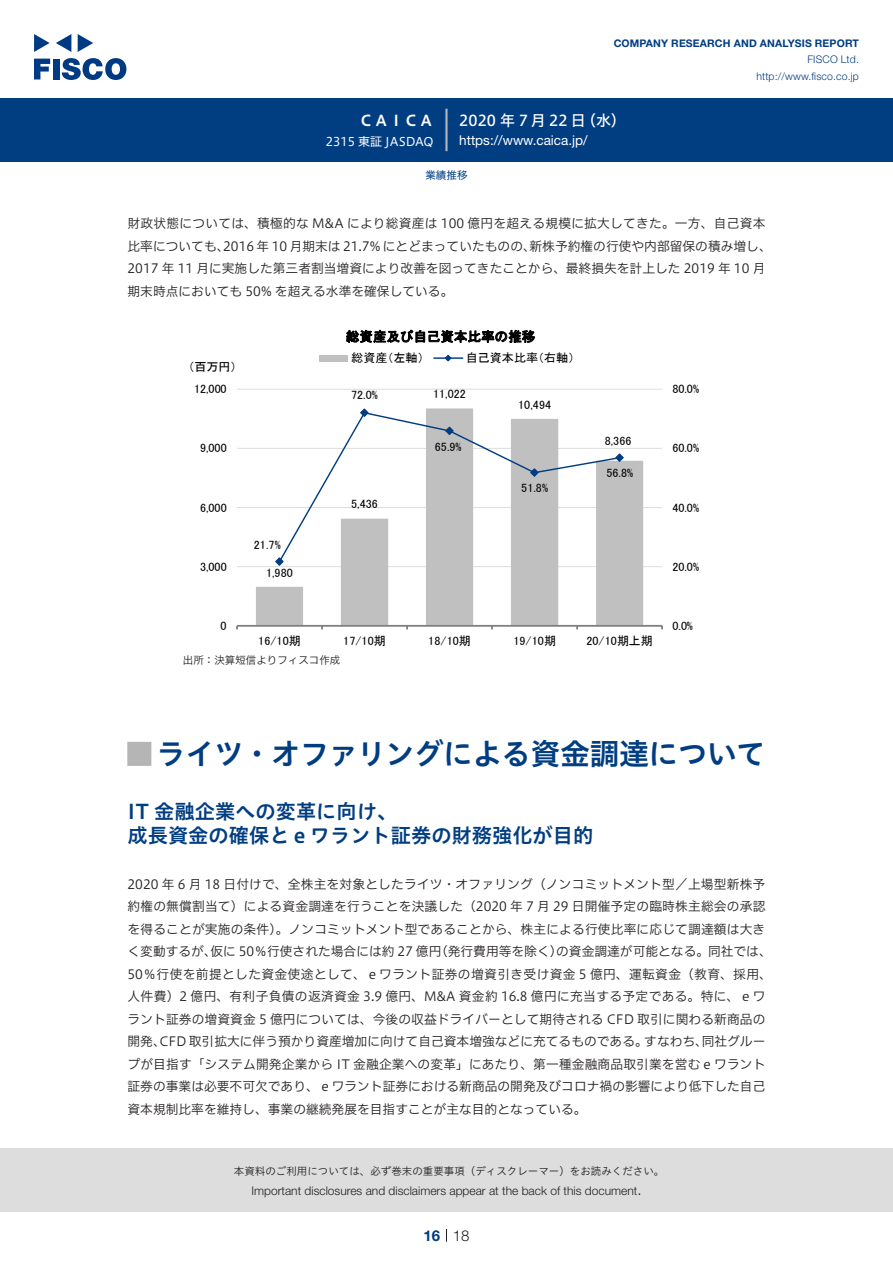
<style>
.page{position:relative;width:893px;height:1263px;background:#fff}
.page>*{position:absolute;margin:0;border:0;box-sizing:border-box;transform-origin:0 0}
.t1{font:30px "Hiragino UD Sans Std N W6";letter-spacing:-.03em;color:#003d81}
.t2{font:700 24px "Koz Go Pro";color:#b5b5b6}
.t3{font:20.25px/24px "Hiragino UD Sans Std W6";color:#003d81}
.t4{font:15px "Hiragino UD Sans F Std N W5";letter-spacing:.2em;color:#fff}
.t5{font:15px "Hiragino UD Sans F Std N W6";color:#fff}
.t6{font:300 15px "Helvetica Neue LT Std";color:#231f20}
.t7{font:700 15px "Helvetica Neue LT Std";color:#003d81}
.t8{font:13.5px "Helvetica Neue LT Std";color:#fff}
.t9{font:13.5px "MS P Gothic";letter-spacing:.01em;color:#000}
.t10{font:12.75px/22.5px "Hiragino UD Sans F Std N W3";letter-spacing:.005em;color:#231f20}
.t11{font:12.75px "Hiragino UD Sans F Std N W3";letter-spacing:.025em;color:#231f20}
.t12{font:12.75px "Hiragino UD Sans F Std N W3";letter-spacing:.03em;color:#231f20}
.t13{font:12.15px "MS P Gothic";color:#000}
.t14{font:12px "MS P Gothic";letter-spacing:.005em;color:#000}
.t15{font:300 12px "Helvetica Neue LT Std";color:#231f20}
.t16{font:12px "Hiragino UD Sans F Std N W4";color:#fff}
.t17{font:10.5px "Hiragino UD Sans Std W3";color:#231f20}
.t18{font:700 10.5px "Helvetica Neue LT Std";letter-spacing:.015em;color:#003d81}
.t19{font:300 10.5px/16.5px "Helvetica Neue LT Std";letter-spacing:.015em;color:#003d81;text-align:right}
.t20{font:10.5px "Hiragino UD Sans F Std N W3";color:#231f20}
.t21{font:10.5px "Hiragino UD Sans F Std N W4";color:#003d81}
</style>
<div class="page">
<div style="left:0;top:1148px;width:893px;height:64px;background:#ddd"></div>
<svg style="left:34px;top:59px;width:16px;height:20px"></svg>
<div style="left:53px;top:59px;width:6px;height:20px;background:#003a83"></div>
<svg style="left:62px;top:58px;width:64px;height:22px"></svg>
<svg style="left:34px;top:34px;width:16px;height:18px"></svg>
<svg style="left:78px;top:34px;width:15px;height:18px"></svg>
<svg style="left:56px;top:34px;width:15px;height:18px"></svg>
<div style="left:0;top:98px;width:893px;height:64px;background:#003d81"></div>
<hr style="left:445px;top:109px;width:3px;height:42px;background:#b5b5b6">
<svg style="left:446px;top:1229px;width:1px;height:13px"></svg>
<hr style="left:237px;top:566px;width:425px;height:1px;background:#ddd">
<hr style="left:237px;top:507px;width:425px;height:1px;background:#ddd">
<hr style="left:237px;top:448px;width:425px;height:1px;background:#ddd">
<hr style="left:237px;top:389px;width:425px;height:1px;background:#ddd">
<svg style="left:256px;top:408px;width:387px;height:217px"></svg>
<hr style="left:237px;top:625px;width:425px;height:2px;background:#808080">
<svg style="left:278px;top:411px;width:343px;height:153px"></svg>
<svg style="left:275px;top:557px;width:9px;height:9px"></svg>
<svg style="left:360px;top:408px;width:9px;height:9px"></svg>
<svg style="left:445px;top:426px;width:9px;height:10px"></svg>
<svg style="left:530px;top:468px;width:9px;height:9px"></svg>
<svg style="left:615px;top:453px;width:9px;height:9px"></svg>
<div style="left:319px;top:355px;width:29px;height:6px;background:#c0c0c0"></div>
<hr style="left:434px;top:357px;width:29px;height:2px;background:#003d81">
<svg style="left:444px;top:354px;width:8px;height:8px"></svg>
<p class="t5" style="left:359px;top:109px;width:77px">ＣＡＩＣＡ</p>
<p class="t16" style="left:326px;top:132px;width:109px">2315 東証 JASDAQ</p>
<p class="t18" style="left:614px;top:37px;width:247px">COMPANY RESEARCH AND ANALYSIS REPORT</p>
<p class="t19" style="left:756px;top:51px;width:104px">FISCO Ltd. http://www.fisco.co j p.</p>
<p class="t4" style="left:581px;top:109px;width:46px">（水(</p>
<p class="t4" style="left:459px;top:109px;width:128px">2020年7月22日</p>
<p class="t8" style="left:459px;top:132px;width:130px">https://www.caica j p. /</p>
<p class="t21" style="left:425px;top:167px;width:43px">業績推移</p>
<p class="t10" style="left:529px;top:211px;width:244px;text-indent:-402px">財政状態については、積極的な M&amp;A により総資産は 100 億円を超える規模に拡大してきた。一方、自己資本新株予約権の行使や内部留保の積み増し、</p>
<p class="t10" style="left:223px;top:234px;width:314px">2016 年 10 月期末は 21.7% にとどまっていたものの、</p>
<p class="t10" style="left:128px;top:234px;width:639px">比率についても、<br>2017 年 11 月に実施した第三者割当増資により改善を図ってきたことから、最終損失を計上した 2019 年 10 月期末時点においても 50% を超える水準を確保している。</p>
<p class="t14" style="left:188px;top:361px;width:50px">（百万円(</p>
<p class="t9" style="left:346px;top:330px;width:191px">総資産及び自己資本比率の推移</p>
<p class="t13" style="left:466px;top:352px;width:110px">自己資本比率（右軸(</p>
<p class="t13" style="left:351px;top:352px;width:74px">総資産（左軸）</p>
<p class="t13" style="left:194px;top:383px;width:34px">12,000</p>
<p class="t14" style="left:351px;top:388px;width:28px">72.0%</p>
<p class="t14" style="left:433px;top:388px;width:34px">11,022</p>
<p class="t13" style="left:518px;top:398px;width:35px">10,494</p>
<p class="t14" style="left:200px;top:442px;width:28px">9,000</p>
<p class="t14" style="left:435px;top:441px;width:28px">65.9%</p>
<p class="t14" style="left:605px;top:434px;width:28px">8,366</p>
<p class="t14" style="left:606px;top:466px;width:28px">56.8%</p>
<p class="t14" style="left:521px;top:482px;width:28px">51.8%</p>
<p class="t14" style="left:200px;top:501px;width:28px">6,000</p>
<p class="t14" style="left:351px;top:498px;width:28px">5,436</p>
<p class="t14" style="left:254px;top:539px;width:28px">21.7%</p>
<p class="t14" style="left:200px;top:560px;width:28px">3,000</p>
<p class="t14" style="left:266px;top:566px;width:28px">1,980</p>
<p class="t14" style="left:221px;top:620px;width:8px">0</p>
<p class="t14" style="left:258px;top:635px;width:44px">16/10期</p>
<p class="t14" style="left:343px;top:635px;width:44px">17/10期</p>
<p class="t20" style="left:183px;top:652px;width:159px">出所：決算短信よりフィスコ作成</p>
<p class="t14" style="left:428px;top:635px;width:44px">18/10期</p>
<p class="t14" style="left:513px;top:635px;width:44px">19/10期</p>
<p class="t14" style="left:586px;top:635px;width:68px">20/10期上期</p>
<p class="t13" style="left:673px;top:383px;width:28px">80.0%</p>
<p class="t14" style="left:673px;top:442px;width:28px">60.0%</p>
<p class="t14" style="left:673px;top:501px;width:28px">40.0%</p>
<p class="t14" style="left:673px;top:560px;width:28px">20.0%</p>
<p class="t14" style="left:673px;top:620px;width:22px">0.0%</p>
<h1 class="t1" style="left:156px;top:731px;width:611px">ライツ・オファリングによる資金調達について</h1>
<h2 class="t2" style="left:128px;top:739px;width:25px">█</h2>
<h3 class="t3" style="left:128px;top:798px;width:467px">IT 金融企業への変革に向け、<br>成長資金の確保とｅワラント証券の財務強化が目的</h3>
<p class="t10" style="left:128px;top:872px;width:639px">2020 年 6 月 18 日付けで、全株主を対象としたライツ・オファリング（ノンコミットメント型／上場型新株予</p>
<p class="t10" style="left:128px;top:895px;width:639px">約権の無償割当て）による資金調達を行うことを決議した（2020 年 7 月 29 日開催予定の臨時株主総会の承認</p>
<p class="t10" style="left:128px;top:917px;width:639px">を得ることが実施の条件）。ノンコミットメント型であることから、株主による行使比率に応じて調達額は大き</p>
<p class="t10" style="left:556px;top:940px;width:217px">の資金調達が可能となる。同社では、</p>
<p class="t10" style="left:128px;top:940px;width:91px">く変動するが、</p>
<p class="t12" style="left:128px;top:964px;width:646px">50％行使を前提とした資金使途として、ｅワラント証券の増資引き受け資金 5 億円、運転資金（教育、採用、</p>
<p class="t11" style="left:128px;top:987px;width:639px">人件費）2 億円、有利子負債の返済資金 3.9 億円、M&amp;A 資金約 16.8 億円に充当する予定である。特に、ｅワ</p>
<p class="t10" style="left:128px;top:1007px;width:639px">ラント証券の増資資金 5 億円については、今後の収益ドライバーとして期待される CFD 取引に関わる新商品の</p>
<p class="t10" style="left:702px;top:1030px;width:65px">同社グルー</p>
<p class="t10" style="left:210px;top:940px;width:232px">仮に 50％行使された場合には約 27 億円</p>
<p class="t10" style="left:435px;top:940px;width:129px">（発行費用等を除く）</p>
<p class="t10" style="left:159px;top:1030px;width:490px">CFD 取引拡大に伴う預かり資産増加に向けて自己資本増強などに充てるものである。</p>
<p class="t10" style="left:128px;top:1030px;width:639px">開発、<br>プが目指す「システム開発企業から IT 金融企業への変革」にあたり、第一種金融商品取引業を営む e ワラント証券の事業は必要不可欠であり、ｅワラント証券における新商品の開発及びコロナ禍の影響により低下した自己資本規制比率を維持し、事業の継続発展を目指すことが主な目的となっている。</p>
<p class="t10" style="left:644px;top:1030px;width:65px">すなわち、</p>
<p class="t17" style="left:234px;top:1163px;width:432px">本資料のご利用については、必ず巻末の重要事項（ディスクレーマー）をお読みください。</p>
<p class="t6" style="left:637px;top:1180px;width:6px">.</p>
<p class="t15" style="left:251px;top:1183px;width:387px">Important disclosures and disclaimers appear at the back of this document</p>
<p class="t7" style="left:423px;top:1226px;width:18px">16</p>
<p class="t6" style="left:453px;top:1226px;width:18px">18</p>
</div>
